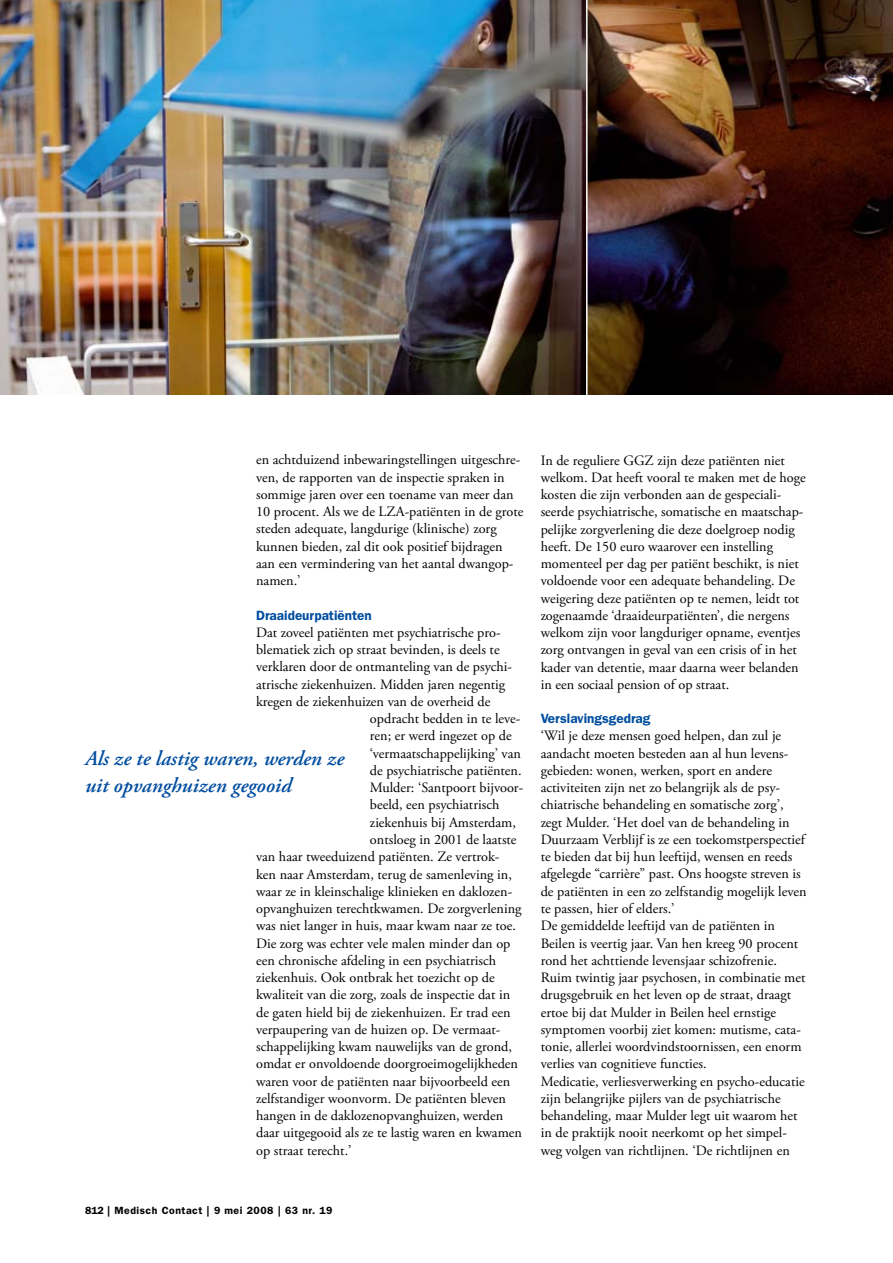
<style>
.page{position:relative;width:893px;height:1263px;background:#fff}
.page>*{position:absolute;margin:0;border:0;box-sizing:border-box;transform-origin:0 0}
.t1{font:italic 600 21px/27px "Adobe Garamond Pro";color:#004d9f}
.t2{font:14.25px/17.2px "Adobe Garamond Pro";color:#000}
.t3{font:600 13.5px "ITC Franklin Gothic Std";color:#004d9f}
.t4{font:600 10.5px "ITC Franklin Gothic Std";letter-spacing:.05em;color:#000}
</style>
<div class="page">
<img style="left:0;top:0;width:586px;height:395px">
<img style="left:588px;top:0;width:305px;height:395px">
<p class="t2" style="left:256px;top:452px;width:269px">en achtduizend inbewaringstellingen uitgeschre&shy;ven, de rapporten van de inspectie spraken in sommige jaren over een toename van meer dan 10 procent. Als we de LZA-patiënten in de grote steden adequate, langdurige (klinische) zorg kunnen bieden, zal dit ook positief bijdragen aan een vermindering van het aantal dwangop&shy;namen.’</p>
<p class="t3" style="left:256px;top:607px;width:117px">Draaideurpatiënten</p>
<p class="t2" style="left:256px;top:624px;width:246px">Dat zoveel patiënten met psychiatrische pro-</p>
<p class="t2" style="left:256px;top:641px;width:245px">blematiek zich op straat bevinden, is deels te</p>
<p class="t2" style="left:256px;top:659px;width:257px">verklaren door de ontmanteling van de psychi-</p>
<p class="t2" style="left:256px;top:676px;width:251px">atrische ziekenhuizen. Midden jaren negentig</p>
<p class="t2" style="left:256px;top:693px;width:236px">kregen de ziekenhuizen van de overheid de</p>
<p class="t2" style="left:370px;top:710px;width:152px">opdracht bedden in te leve-</p>
<p class="t2" style="left:370px;top:728px;width:143px">ren; er werd ingezet op de</p>
<p class="t2" style="left:370px;top:745px;width:152px">‘vermaatschappelijking’ van</p>
<p class="t2" style="left:370px;top:762px;width:153px">de psychiatrische patiënten.</p>
<p class="t2" style="left:370px;top:779px;width:155px">Mulder: ‘Santpoort bijvoor-</p>
<p class="t2" style="left:370px;top:797px;width:131px">beeld, een psychiatrisch</p>
<p class="t2" style="left:370px;top:814px;width:148px">ziekenhuis bij Amsterdam,</p>
<p class="t2" style="left:370px;top:831px;width:148px">ontsloeg in 2001 de laatste</p>
<p class="t2" style="left:256px;top:849px;width:245px">van haar tweeduizend patiënten. Ze vertrok-</p>
<p class="t2" style="left:256px;top:866px;width:257px">ken naar Amsterdam, terug de samenleving in,</p>
<p class="t2" style="left:256px;top:883px;width:257px">waar ze in kleinschalige klinieken en daklozen-</p>
<p class="t2" style="left:256px;top:900px;width:267px">opvanghuizen terechtkwamen. De zorgverlening</p>
<p class="t2" style="left:256px;top:918px;width:261px">was niet langer in huis, maar kwam naar ze toe.</p>
<p class="t2" style="left:256px;top:935px;width:256px">Die zorg was echter vele malen minder dan op</p>
<p class="t2" style="left:256px;top:952px;width:242px">een chronische afdeling in een psychiatrisch</p>
<p class="t2" style="left:256px;top:969px;width:240px">ziekenhuis. Ook ontbrak het toezicht op de</p>
<p class="t2" style="left:256px;top:987px;width:256px">kwaliteit van die zorg, zoals de inspectie dat in</p>
<p class="t2" style="left:256px;top:1004px;width:256px">de gaten hield bij de ziekenhuizen. Er trad een</p>
<p class="t2" style="left:256px;top:1021px;width:246px">verpaupering van de huizen op. De vermaat-</p>
<p class="t2" style="left:256px;top:1038px;width:257px">schappelijking kwam nauwelijks van de grond,</p>
<p class="t2" style="left:256px;top:1056px;width:263px">omdat er onvoldoende doorgroeimogelijkheden</p>
<p class="t2" style="left:256px;top:1073px;width:256px">waren voor de patiënten naar bijvoorbeeld een</p>
<p class="t2" style="left:256px;top:1090px;width:251px">zelfstandiger woonvorm. De patiënten bleven</p>
<p class="t2" style="left:256px;top:1107px;width:249px">hangen in de daklozenopvanghuizen, werden</p>
<p class="t2" style="left:256px;top:1125px;width:267px">daar uitgegooid als ze te lastig waren en kwamen</p>
<p class="t2" style="left:256px;top:1142px;width:97px">op straat terecht.’</p>
<h1 class="t1" style="left:85px;top:745px;width:261px">Als ze te lastig waren, werden ze uit opvanghuizen gegooid</h1>
<p class="t2" style="left:541px;top:452px;width:267px">In de reguliere GGZ zijn deze patiënten niet welkom. Dat heeft vooral te maken met de hoge kosten die zijn verbonden aan de gespeciali&shy;seerde psychiatrische, somatische en maatschap&shy;pelijke zorgverlening die deze doelgroep nodig heeft. De 150 euro waarover een instelling momenteel per dag per patiënt beschikt, is niet voldoende voor een adequate behandeling. De weigering deze patiënten op te nemen, leidt tot zogenaamde ‘draaideurpatiënten’, die nergens welkom zijn voor langduriger opname, eventjes zorg ontvangen in geval van een crisis of in het kader van detentie, maar daarna weer belanden in een sociaal pension of op straat.</p>
<p class="t3" style="left:541px;top:710px;width:111px">Verslavingsgedrag</p>
<p class="t2" style="left:541px;top:728px;width:267px">‘Wil je deze mensen goed helpen, dan zul je aandacht moeten besteden aan al hun levens&shy;gebieden: wonen, werken, sport en andere activiteiten zijn net zo belangrijk als de psy&shy;chiatrische behandeling en somatische zorg’, zegt Mulder. ‘Het doel van de behandeling in Duurzaam Verblijf is ze een toekomstperspectief te bieden dat bij hun leeftijd, wensen en reeds afgelegde “carrière” past. Ons hoogste streven is de patiënten in een zo zelfstandig mogelijk leven te passen, hier of elders.’<br>De gemiddelde leeftijd van de patiënten in Beilen is veertig jaar. Van hen kreeg 90 procent rond het achttiende levensjaar schizofrenie.<br>Ruim twintig jaar psychosen, in combinatie met drugsgebruik en het leven op de straat, draagt ertoe bij dat Mulder in Beilen heel ernstige symptomen voorbij ziet komen: mutisme, cata&shy;tonie, allerlei woordvindstoornissen, een enorm verlies van cognitieve functies.<br>Medicatie, verliesverwerking en psycho-educatie zijn belangrijke pijlers van de psychiatrische behandeling, maar Mulder legt uit waarom het in de praktijk nooit neerkomt op het simpel&shy;weg volgen van richtlijnen. ‘De richtlijnen en</p>
<p class="t4" style="left:85px;top:1204px;width:249px">812 | Medisch Contact | 9 mei 2008 | 63 nr. 19</p>
</div>
